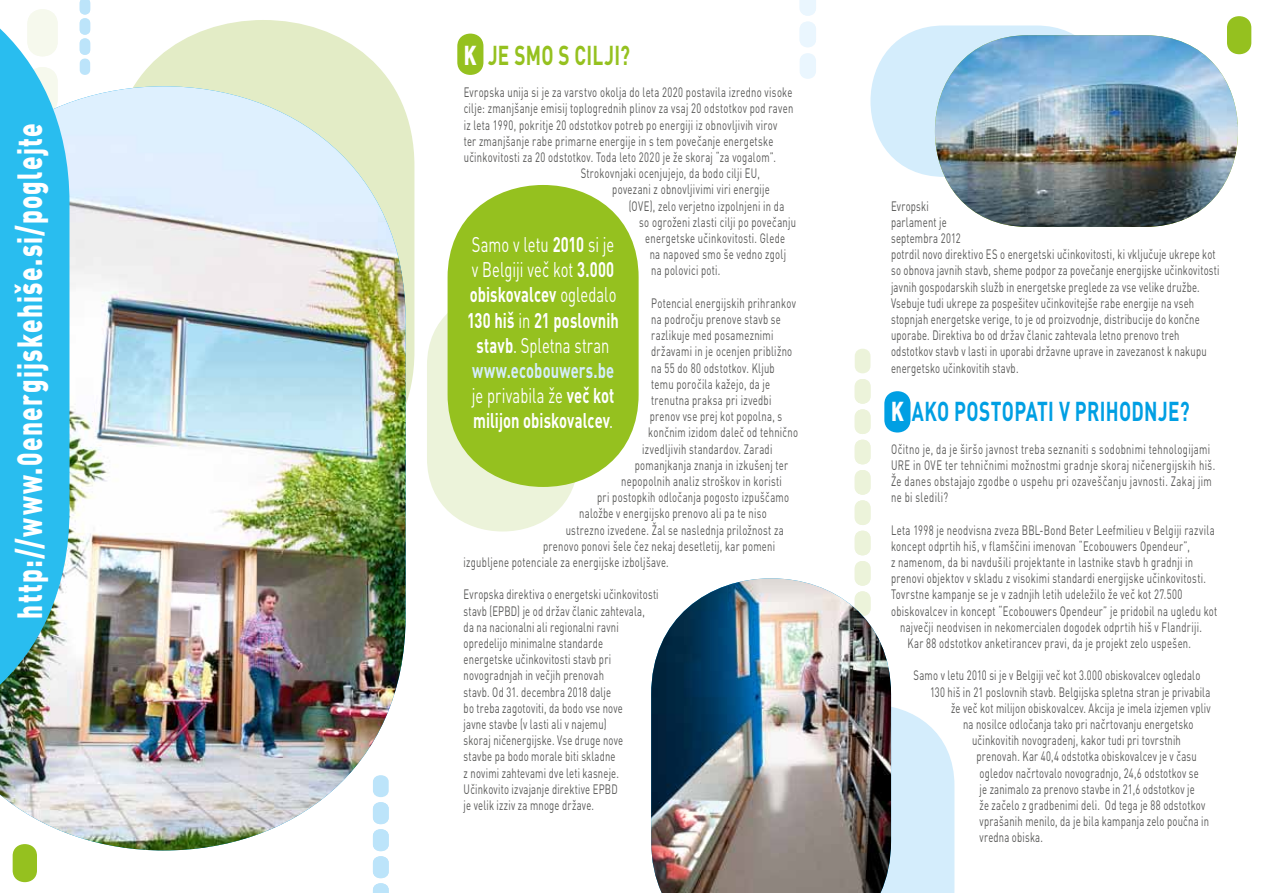
<style>
.page{position:relative;width:1263px;height:893px;background:#fff}
.page>*{position:absolute;margin:0;border:0;box-sizing:border-box;transform-origin:0 0}
.t1{font:900 34.65px "DIN Pro";letter-spacing:.06em;color:#fff;scale:.7 1}
.t2{font:700 27px "DIN Pro";letter-spacing:.015em;color:#009fe3;scale:.7 1}
.t3{font:700 27px "DIN Pro";letter-spacing:.015em;color:#95c11f;scale:.7 1}
.t4{font:700 21px/25.2px "DIN Pro";color:#fff;text-align:center;scale:.7 1}
.t5{font:13.5px/16.2px "DIN Pro";letter-spacing:.03em;color:#575756;scale:.7 1}
.s1{font-weight:900;color:#fff}
.s2{font-weight:400}
.s3{color:#d4edfc}
</style>
<div class="page">
<div style="left:800px;top:53px;width:16px;height:26px;background:#eaf6fe;border-radius:8px"></div>
<div style="left:800px;top:22px;width:16px;height:25px;background:#eaf6fe;border-radius:8px"></div>
<svg style="left:800px;top:0;width:16px;height:16px"></svg>
<div style="left:80px;top:59px;width:10px;height:16px;background:#bce4fa;border-radius:5px"></div>
<div style="left:80px;top:38px;width:10px;height:17px;background:#bce4fa;border-radius:5px"></div>
<div style="left:80px;top:18px;width:10px;height:17px;background:#bce4fa;border-radius:5px"></div>
<svg style="left:80px;top:0;width:10px;height:15px"></svg>
<svg style="left:373px;top:850px;width:16px;height:43px"></svg>
<div style="left:855px;top:561px;width:15px;height:25px;background:#ecf3da;border-radius:8px"></div>
<div style="left:855px;top:531px;width:15px;height:24px;background:#ecf3da;border-radius:8px"></div>
<div style="left:855px;top:500px;width:15px;height:25px;background:#ecf3da;border-radius:8px"></div>
<div style="left:855px;top:470px;width:15px;height:25px;background:#ecf3da;border-radius:8px"></div>
<div style="left:855px;top:440px;width:15px;height:24px;background:#ecf3da;border-radius:8px"></div>
<div style="left:855px;top:409px;width:15px;height:25px;background:#ecf3da;border-radius:8px"></div>
<div style="left:855px;top:379px;width:15px;height:25px;background:#ecf3da;border-radius:8px"></div>
<div style="left:855px;top:349px;width:15px;height:24px;background:#ecf3da;border-radius:8px"></div>
<div style="left:13px;top:844px;width:24px;height:38px;background:#95c11f;border-radius:12px"></div>
<div style="left:1227px;top:16px;width:24px;height:38px;background:#95c11f;border-radius:12px"></div>
<div style="left:884px;top:391px;width:26px;height:41px;background:#009fe3;border-radius:13px"></div>
<div style="left:457px;top:34px;width:26px;height:41px;background:#95c11f;border-radius:13px"></div>
<div style="left:427px;top:292px;width:151px;height:239px;background:#ecf3da;border-radius:75px"></div>
<div style="left:870px;top:26px;width:240px;height:151px;background:#d4edfc;border-radius:75px"></div>
<div style="left:112px;top:20px;width:302px;height:477px;background:#e3ecc6;border-radius:149px"></div>
<svg style="left:891px;top:705px;width:63px;height:188px;background:#d8eefc"></svg>
<div style="left:448px;top:185px;width:191px;height:302px;background:#95c11f;border-radius:94px"></div>
<img style="left:935px;top:35px;width:303px;height:192px;border-radius:94px">
<img style="left:651px;top:578px;width:240px;height:315px">
<img style="left:0;top:86px;width:406px;height:764px">
<svg style="left:0;top:9px;width:70px;height:744px;background:#51bfe2"></svg>
<h1 class="t1" style="left:6px;top:619px;width:709px;rotate:-90deg">http://www.0energijskehiše.si/poglejte</h1>
<h2 class="t3" style="left:464px;top:37px;width:239px"><span class="s1">K</span> je smo s cilji?</h2>
<p class="t5" style="left:464px;top:84px;width:471px">Evropska unija si je za varstvo okolja do leta 2020 postavila izredno visoke</p>
<p class="t5" style="left:464px;top:100px;width:472px">cilje: zmanjšanje emisij toplogrednih plinov za vsaj 20 odstotkov pod raven</p>
<p class="t5" style="left:464px;top:116px;width:449px">iz leta 1990, pokritje 20 odstotkov potreb po energiji iz obnovljivih virov</p>
<p class="t5" style="left:464px;top:132px;width:444px">ter zmanjšanje rabe primarne energije in s tem povečanje energetske</p>
<p class="t5" style="left:464px;top:148px;width:448px">učinkovitosti za 20 odstotkov. Toda leto 2020 je že skoraj “za vogalom”.</p>
<p class="t5" style="left:581px;top:165px;width:258px">Strokovnjaki ocenjujejo, da bodo cilji EU,</p>
<p class="t5" style="left:612px;top:181px;width:227px">povezani z obnovljivimi viri energije</p>
<p class="t5" style="left:629px;top:197px;width:224px">(OVE), zelo verjetno izpolnjeni in da</p>
<p class="t5" style="left:639px;top:213px;width:226px">so ogroženi zlasti cilji po povečanju</p>
<p class="t5" style="left:645px;top:229px;width:201px">energetske učinkovitosti. Glede</p>
<p class="t5" style="left:650px;top:246px;width:196px">na napoved smo še vedno zgolj</p>
<p class="t5" style="left:651px;top:262px;width:101px">na polovici poti.</p>
<p class="t5" style="left:651px;top:294px;width:208px">Potencial energijskih prihrankov</p>
<p class="t5" style="left:651px;top:310px;width:187px">na področju prenove stavb se</p>
<p class="t5" style="left:651px;top:327px;width:176px">razlikuje med posameznimi</p>
<p class="t5" style="left:651px;top:343px;width:203px">državami in je ocenjen približno</p>
<p class="t5" style="left:651px;top:359px;width:178px">na 55 do 80 odstotkov. Kljub</p>
<p class="t5" style="left:651px;top:375px;width:171px">temu poročila kažejo, da je</p>
<p class="t5" style="left:651px;top:391px;width:173px">trenutna praksa pri izvedbi</p>
<p class="t5" style="left:650px;top:408px;width:191px">prenov vse prej kot popolna, s</p>
<p class="t5" style="left:648px;top:424px;width:216px">končnim izidom daleč od tehnično</p>
<p class="t5" style="left:642px;top:440px;width:188px">izvedljivih standardov. Zaradi</p>
<p class="t5" style="left:635px;top:456px;width:221px">pomanjkanja znanja in izkušenj ter</p>
<p class="t5" style="left:621px;top:472px;width:231px">nepopolnih analiz stroškov in koristi</p>
<p class="t5" style="left:597px;top:489px;width:276px">pri postopkih odločanja pogosto izpuščamo</p>
<p class="t5" style="left:579px;top:505px;width:270px">naložbe v energijsko prenovo ali pa te niso</p>
<p class="t5" style="left:566px;top:521px;width:313px">ustrezno izvedene. Žal se naslednja priložnost za</p>
<p class="t5" style="left:543px;top:537px;width:333px">prenovo ponovi šele čez nekaj desetletij, kar pomeni</p>
<p class="t5" style="left:464px;top:553px;width:295px">izgubljene potenciale za energijske izboljšave.</p>
<p class="t5" style="left:464px;top:586px;width:280px">Evropska direktiva o energetski učinkovitosti stavb (EPBD) je od držav članic zahtevala, da na nacionalni ali regionalni ravni opredelijo minimalne standarde<br>energetske učinkovitosti stavb pri novogradnjah in večjih prenovah<br>stavb. Od 31. decembra 2018 dalje<br>bo treba zagotoviti, da bodo vse nove<br>javne stavbe (v lasti ali v najemu)<br>skoraj ničenergijske. Vse druge nove<br>stavbe pa bodo morale biti skladne<br>z novimi zahtevami dve leti kasneje.<br>Učinkovito izvajanje direktive EPBD<br>je velik izziv za mnoge države.</p>
<h3 class="t4" style="left:467px;top:231px;width:218px"><span class="s2">Samo v letu</span> 2010 <span class="s2">si je v Belgiji več kot</span> 3.000 obiskovalcev <span class="s2">ogledalo<br></span>130 hiš <span class="s2">in</span> 21 poslovnih stavb<span class="s2">. Spletna stran </span><span class="s3">www.ecobouwers.be </span><span class="s2">je privabila že</span> več kot milijon obiskovalcev<span class="s2">.</span></h3>
<p class="t5" style="left:891px;top:197px;width:471px">Evropski<br>parlament je<br>septembra 2012<br>potrdil novo direktivo ES o energetski učinkovitosti, ki vključuje ukrepe kot so obnova javnih stavb, sheme podpor za povečanje energijske učinkovitosti javnih gospodarskih služb in energetske preglede za vse velike družbe.<br>Vsebuje tudi ukrepe za pospešitev učinkovitejše rabe energije na vseh stopnjah energetske verige, to je od proizvodnje, distribucije do končne uporabe. Direktiva bo od držav članic zahtevala letno prenovo treh odstotkov stavb v lasti in uporabi državne uprave in zavezanost k nakupu energetsko učinkovitih stavb.</p>
<h2 class="t2" style="left:891px;top:393px;width:428px"><span class="s1">K</span> ako postopati v prihodnje?</h2>
<p class="t5" style="left:891px;top:440px;width:465px">Očitno je, da je širšo javnost treba seznaniti s sodobnimi tehnologijami URE in OVE ter tehničnimi možnostmi gradnje skoraj ničenergijskih hiš.<br>Že danes obstajajo zgodbe o uspehu pri ozaveščanju javnosti. Zakaj jim ne bi sledili?</p>
<p class="t5" style="left:891px;top:521px;width:464px">Leta 1998 je neodvisna zveza BBL-Bond Beter Leefmilieu v Belgiji razvila</p>
<p class="t5" style="left:891px;top:537px;width:428px">koncept odprtih hiš, v flamščini imenovan “Ecobouwers Opendeur”,</p>
<p class="t5" style="left:891px;top:553px;width:433px">z namenom, da bi navdušili projektante in lastnike stavb h gradnji in</p>
<p class="t5" style="left:891px;top:570px;width:451px">prenovi objektov v skladu z visokimi standardi energijske učinkovitosti.</p>
<p class="t5" style="left:891px;top:586px;width:418px">Tovrstne kampanje se je v zadnjih letih udeležilo že več kot 27.500</p>
<p class="t5" style="left:891px;top:602px;width:468px">obiskovalcev in koncept “Ecobouwers Opendeur” je pridobil na ugledu kot</p>
<p class="t5" style="left:900px;top:618px;width:433px">največji neodvisen in nekomercialen dogodek odprtih hiš v Flandriji.</p>
<p class="t5" style="left:907px;top:634px;width:407px">Kar 88 odstotkov anketirancev pravi, da je projekt zelo uspešen.</p>
<p class="t5" style="left:913px;top:667px;width:411px">Samo v letu 2010 si je v Belgiji več kot 3.000 obiskovalcev ogledalo</p>
<p class="t5" style="left:930px;top:683px;width:402px">130 hiš in 21 poslovnih stavb. Belgijska spletna stran je privabila</p>
<p class="t5" style="left:951px;top:699px;width:372px">že več kot milijon obiskovalcev. Akcija je imela izjemen vpliv</p>
<p class="t5" style="left:963px;top:715px;width:331px">na nosilce odločanja tako pri načrtovanju energetsko</p>
<p class="t5" style="left:972px;top:732px;width:300px">učinkovitih novogradenj, kakor tudi pri tovrstnih</p>
<p class="t5" style="left:976px;top:748px;width:316px">prenovah. Kar 40,4 odstotka obiskovalcev je v času</p>
<p class="t5" style="left:979px;top:764px;width:315px">ogledov načrtovalo novogradnjo, 24,6 odstotkov se</p>
<p class="t5" style="left:979px;top:780px;width:309px">je zanimalo za prenovo stavbe in 21,6 odstotkov je</p>
<p class="t5" style="left:979px;top:796px;width:324px">že začelo z gradbenimi deli. Od tega je 88 odstotkov</p>
<p class="t5" style="left:979px;top:813px;width:329px">vprašanih menilo, da je bila kampanja zelo poučna in</p>
<p class="t5" style="left:979px;top:829px;width:92px">vredna obiska.</p>
</div>
